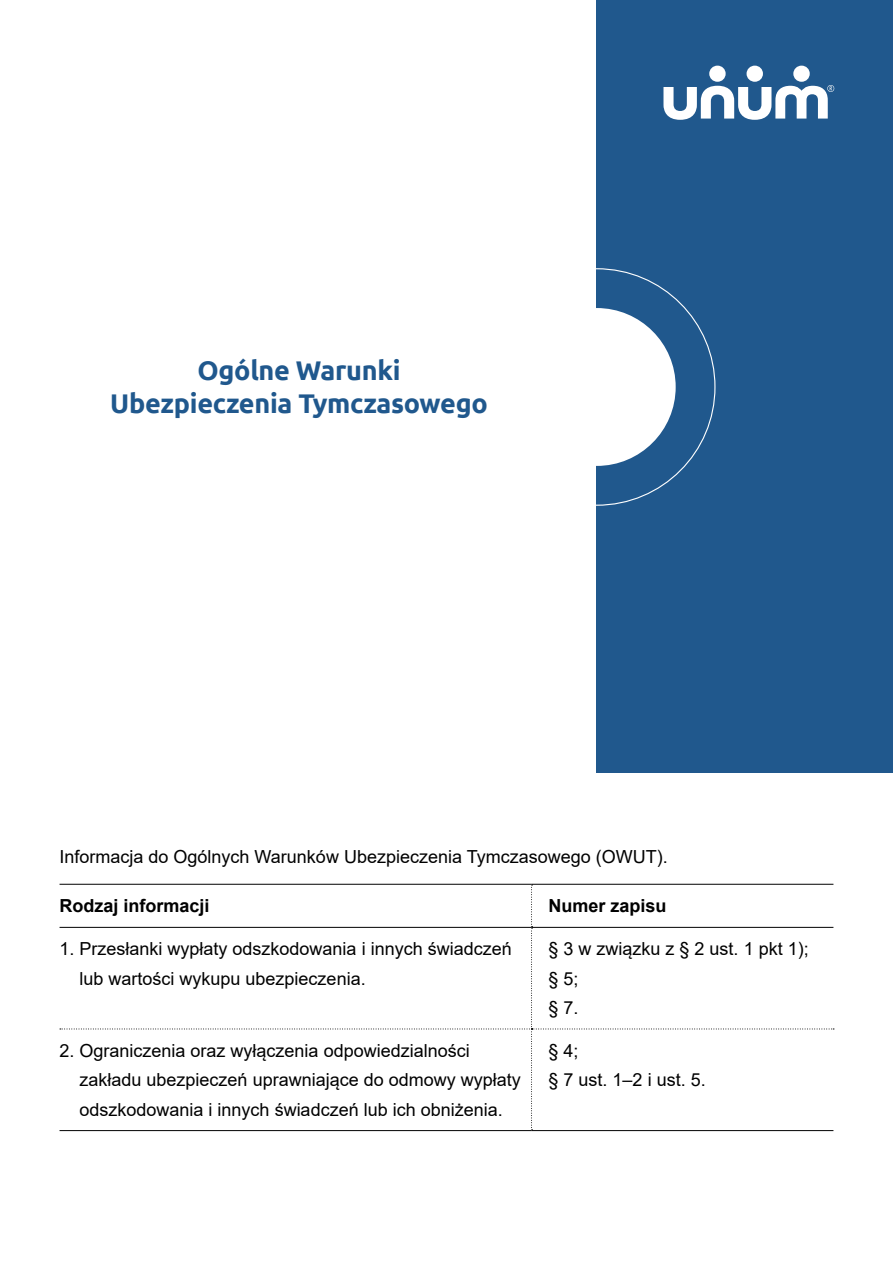
<style>
.page{position:relative;width:893px;height:1263px;background:#fff}
.page>*{position:absolute;margin:0;border:0;box-sizing:border-box;transform-origin:0 0}
.t1{font:700 27px/32.4px "Ubuntu";letter-spacing:-.01em;color:#20588d;text-align:center}
.t2{font:18px/29.2px "Arial";color:#000}
.t3{font:700 18px "Arial";color:#000}
</style>
<div class="page">
<div style="left:597px;top:0;width:296px;height:1263px;background:#20588d"></div>
<div style="left:709px;top:66px;width:17px;height:16px;background:#fff;border-radius:50%"></div>
<div style="left:746px;top:66px;width:17px;height:16px;background:#fff;border-radius:50%"></div>
<div style="left:793px;top:66px;width:17px;height:16px;background:#fff;border-radius:50%"></div>
<svg style="left:663px;top:85px;width:171px;height:35px"></svg>
<div style="left:0;top:774px;width:893px;height:489px;background:#fff"></div>
<div style="left:518px;top:308px;width:158px;height:158px;background:#fff;border-radius:50%"></div>
<svg style="left:60px;top:885px;width:774px;height:245px"></svg>
<hr style="left:60px;top:884px;width:471px;height:1px;background:#000">
<hr style="left:531px;top:884px;width:302px;height:1px;background:#000">
<hr style="left:60px;top:927px;width:471px;height:1px;background:#000">
<hr style="left:531px;top:927px;width:302px;height:1px;background:#000">
<hr style="left:60px;top:1130px;width:471px;height:1px;background:#000">
<hr style="left:531px;top:1130px;width:302px;height:1px;background:#000">
<h1 class="t1" style="left:110px;top:354px;width:379px">Ogólne Warunki<br>Ubezpieczenia Tymczasowego</h1>
<p class="t2" style="left:60px;top:842px;width:610px">Informacja do Ogólnych Warunków Ubezpieczenia Tymczasowego (OWUT).</p>
<p class="t3" style="left:60px;top:893px;width:152px">Rodzaj informacji</p>
<p class="t3" style="left:548px;top:893px;width:120px">Numer zapisu</p>
<p class="t2" style="left:80px;top:934px;width:434px;text-indent:-20px">1. Przesłanki wypłaty odszkodowania i innych świadczeń lub wartości wykupu ubezpieczenia.</p>
<p class="t2" style="left:549px;top:934px;width:262px">§ 3 w związku z § 2 ust. 1 pkt 1); § 5;<br>§ 7.</p>
<p class="t2" style="left:80px;top:1036px;width:443px;text-indent:-20px">2. Ograniczenia oraz wyłączenia odpowiedzialności zakładu ubezpieczeń uprawniające do odmowy wypłaty odszkodowania i innych świadczeń lub ich obniżenia.</p>
<p class="t2" style="left:549px;top:1036px;width:159px">§ 4;<br>§ 7 ust. 1–2 i ust. 5.</p>
</div>
